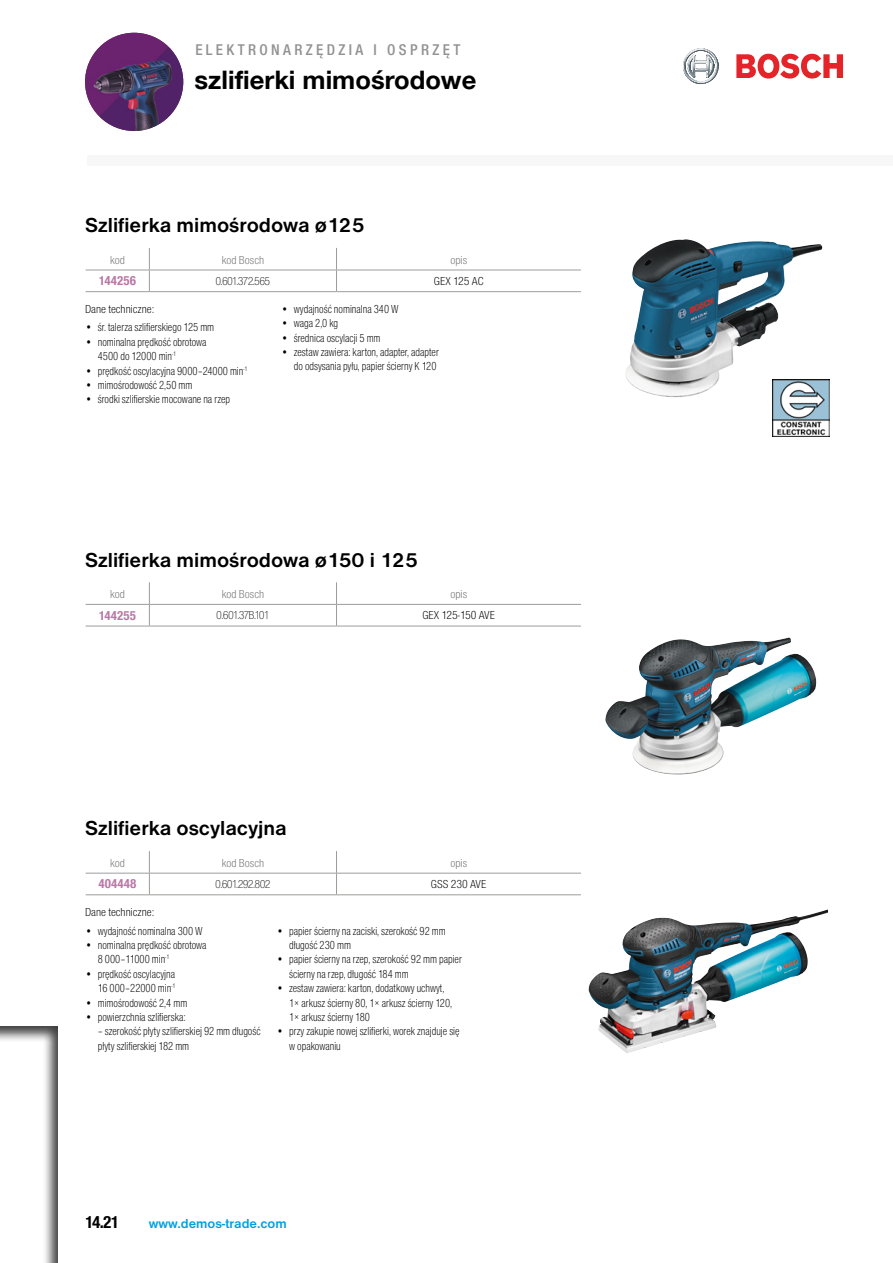
<style>
.page{position:relative;width:893px;height:1263px;background:#fff}
.page>*{position:absolute;margin:0;border:0;box-sizing:border-box;transform-origin:0 0}
.t1{font:700 25.5px "Helvetica Neue LT Com";color:#000}
.t2{font:700 21px "Nimbus Sans DOT";color:#000}
.t3{font:18px "Nimbus Sans Novus DOT Bol Con";color:#000}
.t4{font:500 condensed 15px "Helvetica Neue LT Com";letter-spacing:.225em;color:#929292}
.t5{font:700 13.5px "Nimbus Sans DOT";color:#009fe3}
.t6{font:13.5px "Nimbus Sans Novus DOT Bol Con";color:#b878a5}
.t7{font:12px/14.4px "Nimbus Sans DOT Ligh Cond";color:#000;scale:.9 1}
.t8{font:12px "Nimbus Sans DOT Ligh Cond";color:#000}
.t9{font:12px "Nimbus Sans DOT Ligh Cond";color:#706f6f}
.t10{font:12px "Nimbus Sans Novus DOT Lig Con";color:#000}
.t11{font:12px "Nimbus Sans Novus DOT Lig Con";letter-spacing:-.03em;color:#000}
</style>
<div class="page">
<img style="left:85px;top:33px;width:98px;height:98px;border-radius:49px">
<svg style="left:683px;top:48px;width:36px;height:36px"></svg>
<svg style="left:736px;top:54px;width:107px;height:25px"></svg>
<div style="left:87px;top:155px;width:806px;height:11px;background:#f7f7f7"></div>
<img style="left:588px;top:909px;width:240px;height:144px">
<img style="left:625px;top:239px;width:198px;height:158px">
<img style="left:772px;top:379px;width:57px;height:57px">
<img style="left:605px;top:638px;width:183px;height:136px">
<hr style="left:86px;top:270px;width:63px;height:1px;background:#9d9d9c">
<hr style="left:149px;top:270px;width:187px;height:1px;background:#9d9d9c">
<svg style="left:149px;top:248px;width:1px;height:43px"></svg>
<hr style="left:336px;top:270px;width:245px;height:1px;background:#9d9d9c">
<svg style="left:336px;top:248px;width:1px;height:43px"></svg>
<hr style="left:86px;top:291px;width:63px;height:1px;background:#9d9d9c">
<hr style="left:149px;top:291px;width:187px;height:1px;background:#9d9d9c">
<hr style="left:336px;top:291px;width:245px;height:1px;background:#9d9d9c">
<hr style="left:86px;top:604px;width:63px;height:1px;background:#9d9d9c">
<hr style="left:149px;top:604px;width:187px;height:1px;background:#9d9d9c">
<svg style="left:149px;top:582px;width:1px;height:44px"></svg>
<hr style="left:336px;top:604px;width:245px;height:1px;background:#9d9d9c">
<svg style="left:336px;top:582px;width:1px;height:44px"></svg>
<hr style="left:86px;top:626px;width:63px;height:1px;background:#9d9d9c">
<hr style="left:149px;top:626px;width:187px;height:1px;background:#9d9d9c">
<hr style="left:336px;top:626px;width:245px;height:1px;background:#9d9d9c">
<hr style="left:86px;top:873px;width:63px;height:1px;background:#9d9d9c">
<hr style="left:149px;top:873px;width:187px;height:1px;background:#9d9d9c">
<svg style="left:149px;top:851px;width:1px;height:43px"></svg>
<hr style="left:336px;top:873px;width:245px;height:1px;background:#9d9d9c">
<svg style="left:336px;top:851px;width:1px;height:43px"></svg>
<hr style="left:86px;top:894px;width:63px;height:1px;background:#9d9d9c">
<hr style="left:149px;top:894px;width:187px;height:1px;background:#9d9d9c">
<hr style="left:336px;top:894px;width:245px;height:1px;background:#9d9d9c">
<div style="left:0;top:1015px;width:71px;height:248px;background:#000;opacity:.75"></div>
<p class="t4" style="left:195px;top:41px;width:266px">ELEKTRONARZĘDZIA I OSPRZĘT</p>
<h1 class="t1" style="left:195px;top:64px;width:283px">szlifierki mimośrodowe</h1>
<h2 class="t2" style="left:85px;top:213px;width:281px">Szlifierka mimośrodowa ø125</h2>
<p class="t9" style="left:110px;top:253px;width:16px">kod</p>
<p class="t9" style="left:222px;top:253px;width:44px">kod Bosch</p>
<p class="t9" style="left:450px;top:253px;width:18px">opis</p>
<p class="t6" style="left:99px;top:273px;width:39px">144256</p>
<p class="t10" style="left:216px;top:274px;width:56px">0.601.372.565</p>
<p class="t8" style="left:434px;top:274px;width:51px">GEX 125 AC</p>
<p class="t8" style="left:85px;top:302px;width:71px">Dane techniczne:</p>
<p class="t7" style="left:85px;top:320px;width:145px">• śr. talerza szlifierskiego 125 mm</p>
<p class="t7" style="left:98px;top:335px;width:122px;text-indent:-13px">• nominalna prędkość obrotowa<br>4500 do 12000 min<sup>-1</sup></p>
<p class="t7" style="left:85px;top:364px;width:182px">• prędkość oscylacyjna 9000–24000 min<sup>-1</sup></p>
<p class="t7" style="left:85px;top:378px;width:121px">• mimośrodowość 2,50 mm</p>
<p class="t7" style="left:85px;top:392px;width:163px">• środki szlifierskie mocowane na rzep</p>
<p class="t7" style="left:281px;top:302px;width:132px">• wydajność nominalna 340 W</p>
<p class="t7" style="left:281px;top:316px;width:65px">• waga 2,0 kg</p>
<p class="t7" style="left:281px;top:330px;width:112px">• średnica oscylacji 5 mm</p>
<p class="t7" style="left:281px;top:345px;width:177px;text-align:right">• zestaw zawiera: karton, adapter, adapter do odsysania pyłu, papier ścierny K 120</p>
<h2 class="t2" style="left:85px;top:548px;width:334px">Szlifierka mimośrodowa ø150 i 125</h2>
<p class="t9" style="left:110px;top:587px;width:16px">kod</p>
<p class="t9" style="left:222px;top:587px;width:44px">kod Bosch</p>
<p class="t9" style="left:450px;top:587px;width:18px">opis</p>
<p class="t6" style="left:99px;top:607px;width:39px">144255</p>
<p class="t11" style="left:217px;top:609px;width:54px">0.601.37B.101</p>
<p class="t8" style="left:422px;top:608px;width:74px">GEX 125-150 AVE</p>
<h2 class="t2" style="left:85px;top:816px;width:203px">Szlifierka oscylacyjna</h2>
<p class="t9" style="left:110px;top:856px;width:16px">kod</p>
<p class="t9" style="left:222px;top:856px;width:44px">kod Bosch</p>
<p class="t9" style="left:450px;top:856px;width:18px">opis</p>
<p class="t6" style="left:99px;top:876px;width:39px">404448</p>
<p class="t10" style="left:216px;top:877px;width:56px">0.601.292.802</p>
<p class="t8" style="left:431px;top:877px;width:57px">GSS 230 AVE</p>
<p class="t8" style="left:85px;top:905px;width:71px">Dane techniczne:</p>
<p class="t7" style="left:85px;top:923px;width:132px">• wydajność nominalna 300 W</p>
<p class="t7" style="left:98px;top:938px;width:122px;text-indent:-13px">• nominalna prędkość obrotowa<br>8 000–11000 min<sup>-1</sup></p>
<p class="t7" style="left:85px;top:967px;width:102px;text-align:right">• prędkość oscylacyjna<br>16 000–22000 min<sup>-1</sup></p>
<p class="t7" style="left:85px;top:995px;width:115px">• mimośrodowość 2,4 mm</p>
<p class="t7" style="left:85px;top:1010px;width:113px">• powierzchnia szlifierska:</p>
<p class="t7" style="left:98px;top:1024px;width:182px">– szerokość płyty szlifierskiej 92 mm długość płyty szlifierskiej 182 mm</p>
<p class="t7" style="left:289px;top:923px;width:175px;text-indent:-13px">• papier ścierny na zaciski, szerokość 92 mm długość 230 mm</p>
<p class="t7" style="left:289px;top:952px;width:194px;text-indent:-13px">• papier ścierny na rzep, szerokość 92 mm papier ścierny na rzep, długość 184 mm</p>
<p class="t7" style="left:289px;top:981px;width:183px;text-indent:-13px">• zestaw zawiera: karton, dodatkowy uchwyt,<br>1× arkusz ścierny 80, 1× arkusz ścierny 120,<br>1× arkusz ścierny 180</p>
<p class="t7" style="left:289px;top:1024px;width:191px;text-indent:-13px">• przy zakupie nowej szlifierki, worek znajduje się w opakowaniu</p>
<h3 class="t3" style="left:85px;top:1212px;width:36px">14.21</h3>
<p class="t5" style="left:149px;top:1216px;width:140px">www.demos‑trade.com</p>
</div>
